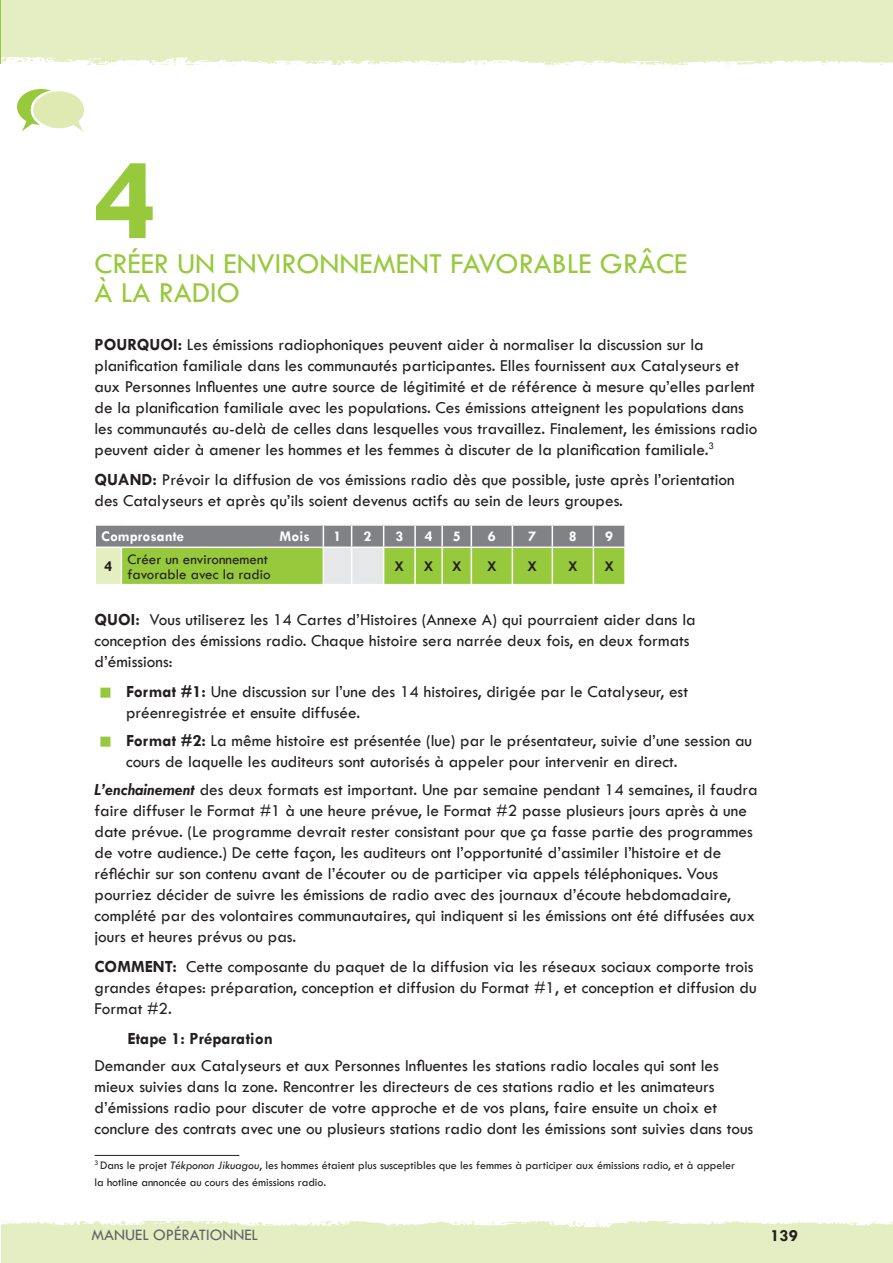
<style>
.page{position:relative;width:893px;height:1263px;background:#fff}
.page>*{position:absolute;margin:0;border:0;box-sizing:border-box;transform-origin:0 0}
.t1{font:700 120px "Tw Cen";color:#97c93c}
.t2{font:30px/28.5px "Tw Cen";color:#97c93c}
.t3{font:17.25px/21px "Tw Cen";color:#231f20}
.t4{font:700 17.25px "Tw Cen";color:#231f20}
.t5{font:16.5px "Tw Cen";color:#616164}
.t6{font:15px/15px "Tw Cen";color:#231f20}
.t7{font:700 15px "Tw Cen";color:#fff}
.t8{font:700 15px "Tw Cen";color:#231f20}
.t9{font:12px/16.5px "Tw Cen";color:#231f20}
.s1{font-weight:700}
.s2{color:#97c93c}
.s3{font-weight:700;font-style:italic}
.s4{font-style:italic}
</style>
<div class="page">
<div style="left:2px;top:1220px;width:891px;height:43px;background:#e5eec2"></div>
<img style="left:1px;top:1220px;width:892px;height:11px">
<img style="left:18px;top:89px;width:65px;height:43px">
<svg style="left:95px;top:525px;width:530px;height:60px;background:#9eb873"></svg>
<hr style="left:471px;top:584px;width:41px;height:1px;background:#fff">
<hr style="left:512px;top:584px;width:40px;height:1px;background:#fff">
<hr style="left:552px;top:584px;width:41px;height:1px;background:#fff">
<hr style="left:593px;top:584px;width:33px;height:1px;background:#fff">
<hr style="left:94px;top:1155px;width:145px;height:1px;background:#231f20">
<div style="left:2px;top:0;width:891px;height:64px;background:#e5eec2"></div>
<img style="left:1px;top:50px;width:892px;height:15px">
<h1 class="t1" style="left:94px;top:128px;width:65px">4</h1>
<h2 class="t2" style="left:94px;top:249px;width:594px">CRÉER UN ENVIRONNEMENT FAVORABLE GRÂCE<br>À LA RADIO</h2>
<p class="t3" style="left:94px;top:334px;width:665px"><span class="s1">POURQUOI:</span> Les émissions radiophoniques peuvent aider à normaliser la discussion sur la planification familiale dans les communautés participantes. Elles fournissent aux Catalyseurs et aux Personnes Influentes une autre source de légitimité et de référence à mesure qu’elles parlent de la planification familiale avec les populations. Ces émissions atteignent les populations dans les communautés au-delà de celles dans lesquelles vous travaillez. Finalement, les émissions radio peuvent aider à amener les hommes et les femmes à discuter de la planification familiale.<sup>3</sup></p>
<p class="t3" style="left:94px;top:469px;width:642px"><span class="s1">QUAND:</span> Prévoir la diffusion de vos émissions radio dès que possible, juste après l’orientation des Catalyseurs et après qu’ils soient devenus actifs au sein de leurs groupes.</p>
<p class="t7" style="left:101px;top:527px;width:84px">Comprosante</p>
<p class="t7" style="left:280px;top:527px;width:32px">Mois</p>
<p class="t7" style="left:333px;top:527px;width:9px">1</p>
<p class="t7" style="left:364px;top:527px;width:9px">2</p>
<p class="t7" style="left:395px;top:527px;width:9px">3</p>
<p class="t7" style="left:425px;top:527px;width:9px">4</p>
<p class="t7" style="left:453px;top:527px;width:9px">5</p>
<p class="t7" style="left:488px;top:527px;width:9px">6</p>
<p class="t7" style="left:528px;top:527px;width:9px">7</p>
<p class="t7" style="left:569px;top:527px;width:9px">8</p>
<p class="t7" style="left:605px;top:527px;width:9px">9</p>
<p class="t8" style="left:104px;top:557px;width:9px">4</p>
<p class="t6" style="left:127px;top:551px;width:145px">Créer un environnement favorable avec la radio</p>
<p class="t8" style="left:395px;top:557px;width:11px">X</p>
<p class="t8" style="left:424px;top:557px;width:39px">X X</p>
<p class="t8" style="left:487px;top:557px;width:11px">X</p>
<p class="t8" style="left:528px;top:557px;width:11px">X</p>
<p class="t8" style="left:568px;top:557px;width:11px">X</p>
<p class="t8" style="left:604px;top:557px;width:11px">X</p>
<p class="t3" style="left:94px;top:609px;width:603px"><span class="s1">QUOI:</span> Vous utiliserez les 14 Cartes d’Histoires (Annexe A) qui pourraient aider dans la conception des émissions radio. Chaque histoire sera narrée deux fois, en deux formats d’émissions:</p>
<p class="t3" style="left:126px;top:681px;width:563px;text-indent:-27px"><span class="s2">■</span> <span class="s1">Format #1:</span> Une discussion sur l’une des 14 histoires, dirigée par le Catalyseur, est préenregistrée et ensuite diffusée.</p>
<p class="t3" style="left:126px;top:730px;width:628px;text-indent:-27px"><span class="s2">■</span> <span class="s1">Format #2:</span> La même histoire est présentée (lue) par le présentateur, suivie d’une session au cours de laquelle les auditeurs sont autorisés à appeler pour intervenir en direct.</p>
<p class="t3" style="left:95px;top:779px;width:665px"><span class="s3">L’enchainement</span> des deux formats est important. Une par semaine pendant 14 semaines, il faudra faire diffuser le Format #1 à une heure prévue, le Format #2 passe plusieurs jours après à une date prévue. (Le programme devrait rester consistant pour que ça fasse partie des programmes de votre audience.) De cette façon, les auditeurs ont l’opportunité d’assimiler l’histoire et de réfléchir sur son contenu avant de l’écouter ou de participer via appels téléphoniques. Vous pourriez décider de suivre les émissions de radio avec des journaux d’écoute hebdomadaire, complété par des volontaires communautaires, qui indiquent si les émissions ont été diffusées aux jours et heures prévus ou pas.</p>
<p class="t3" style="left:95px;top:956px;width:664px"><span class="s1">COMMENT:</span> Cette composante du paquet de la diffusion via les réseaux sociaux comporte trois grandes étapes: préparation, conception et diffusion du Format #1, et conception et diffusion du<br>Format #2.</p>
<p class="t4" style="left:128px;top:1028px;width:147px">Etape 1: Préparation</p>
<p class="t3" style="left:95px;top:1055px;width:660px">Demander aux Catalyseurs et aux Personnes Influentes les stations radio locales qui sont les mieux suivies dans la zone. Rencontrer les directeurs de ces stations radio et les animateurs d’émissions radio pour discuter de votre approche et de vos plans, faire ensuite un choix et conclure des contrats avec une ou plusieurs stations radio dont les émissions sont suivies dans tous</p>
<p class="t9" style="left:94px;top:1157px;width:642px"><sup>3</sup> Dans le projet <span class="s4">Tékponon Jikuagou</span>, les hommes étaient plus susceptibles que les femmes à participer aux émissions radio, et à appeler la hotline annoncée au cours des émissions radio.</p>
<p class="t5" style="left:91px;top:1225px;width:168px">MANUEL OPÉRATIONNEL</p>
<p class="t4" style="left:770px;top:1226px;width:29px">139</p>
</div>
